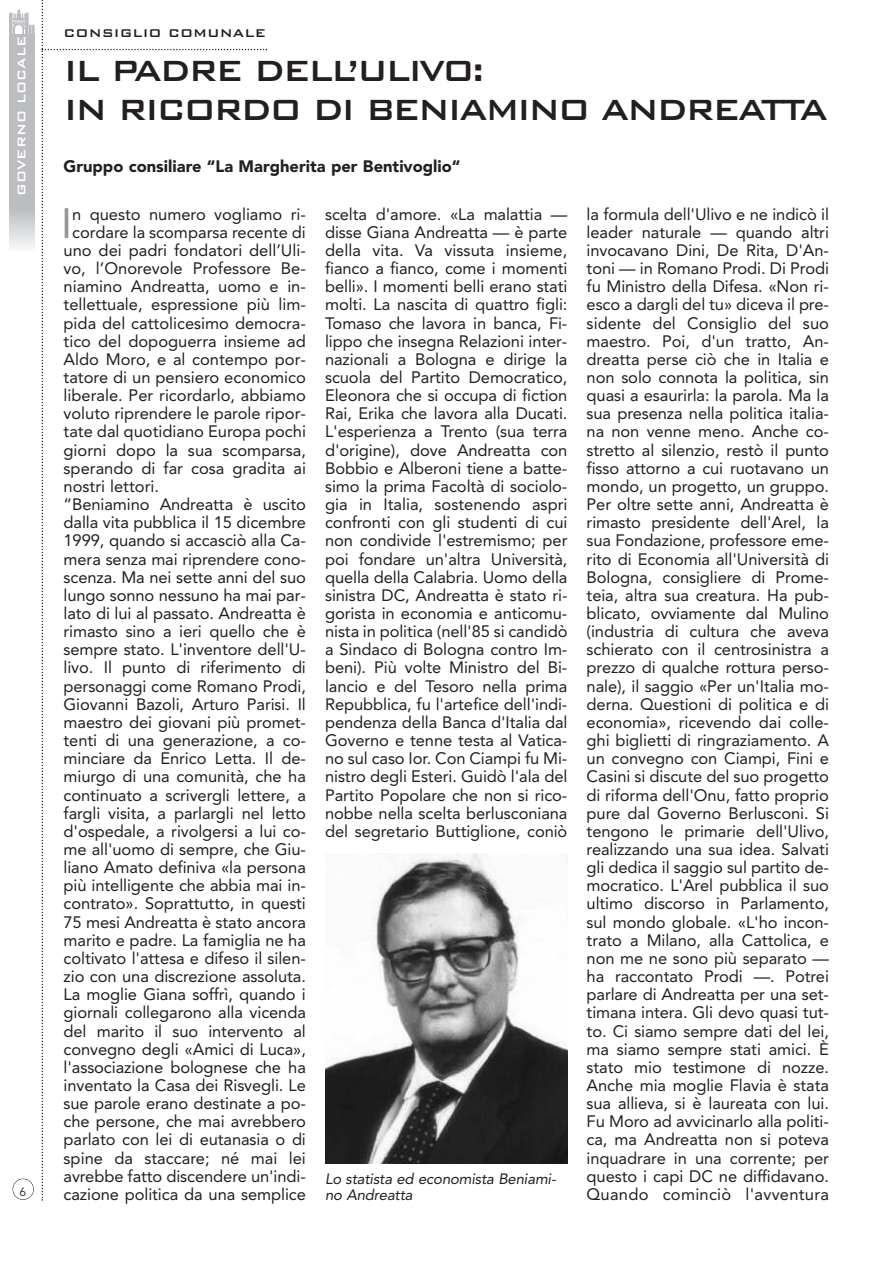
<style>
.page{position:relative;width:893px;height:1263px;background:#fff}
.page>*{position:absolute;margin:0;border:0;box-sizing:border-box;transform-origin:0 0}
.t1{font:42.15px "Avenir";color:#939598}
.t2{font:500 39px/39px "Bank Gothic BT";letter-spacing:-.075em;color:#231f20;scale:.96 1}
.t3{font:16.5px/18.1px "Avenir";letter-spacing:-.005em;color:#231f20;text-align:justify}
.t4{font:900 16.5px "Avenir";color:#231f20}
.t5{font:15px/15.8px "Avenir";color:#231f20}
.t6{font:500 15px "Bank Gothic BT";color:#231f20}
.t7{font:500 15px "Bank Gothic BT";color:#fff}
.t8{font:12px "Avenir";color:#231f20}
</style>
<div class="page">
<div style="left:13px;top:1178px;width:21px;height:22px;border:1px solid #231f20;border-radius:50%"></div>
<div style="left:9px;top:35px;width:26px;height:174px;background:#bbbdc0"></div>
<div style="left:9px;top:209px;width:26px;height:43px;background:linear-gradient(to bottom,#bcbec0,#fbfbfb)"></div>
<svg style="left:9px;top:9px;width:26px;height:26px"></svg>
<svg style="left:42px;top:1px;width:225px;height:1199px"></svg>
<img style="left:325px;top:854px;width:242px;height:309px">
<p class="t7" style="left:12px;top:196px;width:162px;rotate:-90deg">GOVERNO LOCALE</p>
<p class="t8" style="left:20px;top:1186px;width:8px">6</p>
<p class="t6" style="left:64px;top:23px;width:204px">CONSIGLIO COMUNALE</p>
<h2 class="t2" style="left:64px;top:48px;width:798px">IL PADRE DELL’ULIVO:<br>IN RICORDO DI BENIAMINO ANDREATTA</h2>
<p class="t4" style="left:64px;top:160px;width:398px">Gruppo consiliare “La Margherita per Bentivoglio“</p>
<h1 class="t1" style="left:61px;top:206px;width:12px">I</h1>
<p class="t3" style="left:72px;top:206px;width:235px">n questo numero vogliamo ri-</p>
<p class="t3" style="left:72px;top:224px;width:235px">cordare la scomparsa recente di</p>
<p class="t3" style="left:64px;top:242px;width:244px">uno dei padri fondatori dell’Uli-</p>
<p class="t3" style="left:64px;top:261px;width:244px">vo, l’Onorevole Professore Be-</p>
<p class="t3" style="left:64px;top:279px;width:244px">niamino Andreatta, uomo e in-</p>
<p class="t3" style="left:64px;top:297px;width:244px">tellettuale, espressione più lim-</p>
<p class="t3" style="left:64px;top:315px;width:244px">pida del cattolicesimo democra-</p>
<p class="t3" style="left:64px;top:333px;width:244px">tico del dopoguerra insieme ad</p>
<p class="t3" style="left:64px;top:351px;width:244px">Aldo Moro, e al contempo por-</p>
<p class="t3" style="left:64px;top:370px;width:244px">tatore di un pensiero economico</p>
<p class="t3" style="left:64px;top:388px;width:244px">liberale. Per ricordarlo, abbiamo</p>
<p class="t3" style="left:64px;top:406px;width:244px">voluto riprendere le parole ripor-</p>
<p class="t3" style="left:64px;top:424px;width:244px">tate dal quotidiano Europa pochi</p>
<p class="t3" style="left:64px;top:442px;width:244px">giorni dopo la sua scomparsa,</p>
<p class="t3" style="left:64px;top:460px;width:244px">sperando di far cosa gradita ai</p>
<p class="t3" style="left:64px;top:478px;width:97px">nostri lettori.</p>
<p class="t3" style="left:64px;top:497px;width:244px">“Beniamino Andreatta è uscito</p>
<p class="t3" style="left:64px;top:515px;width:244px">dalla vita pubblica il 15 dicembre</p>
<p class="t3" style="left:64px;top:533px;width:244px">1999, quando si accasciò alla Ca-</p>
<p class="t3" style="left:64px;top:551px;width:244px">mera senza mai riprendere cono-</p>
<p class="t3" style="left:64px;top:569px;width:244px">scenza. Ma nei sette anni del suo</p>
<p class="t3" style="left:64px;top:587px;width:244px">lungo sonno nessuno ha mai par-</p>
<p class="t3" style="left:64px;top:605px;width:244px">lato di lui al passato. Andreatta è</p>
<p class="t3" style="left:64px;top:624px;width:244px">rimasto sino a ieri quello che è</p>
<p class="t3" style="left:64px;top:642px;width:244px">sempre stato. L'inventore dell'U-</p>
<p class="t3" style="left:64px;top:660px;width:244px">livo. Il punto di riferimento di</p>
<p class="t3" style="left:64px;top:678px;width:244px">personaggi come Romano Prodi,</p>
<p class="t3" style="left:64px;top:696px;width:244px">Giovanni Bazoli, Arturo Parisi. Il</p>
<p class="t3" style="left:64px;top:714px;width:244px">maestro dei giovani più promet-</p>
<p class="t3" style="left:64px;top:733px;width:244px">tenti di una generazione, a co-</p>
<p class="t3" style="left:64px;top:751px;width:244px">minciare da Enrico Letta. Il de-</p>
<p class="t3" style="left:64px;top:769px;width:244px">miurgo di una comunità, che ha</p>
<p class="t3" style="left:64px;top:787px;width:244px">continuato a scrivergli lettere, a</p>
<p class="t3" style="left:64px;top:805px;width:244px">fargli visita, a parlargli nel letto</p>
<p class="t3" style="left:64px;top:823px;width:244px">d'ospedale, a rivolgersi a lui co-</p>
<p class="t3" style="left:64px;top:841px;width:244px">me all'uomo di sempre, che Giu-</p>
<p class="t3" style="left:64px;top:860px;width:244px">liano Amato definiva «la persona</p>
<p class="t3" style="left:64px;top:878px;width:244px">più intelligente che abbia mai in-</p>
<p class="t3" style="left:64px;top:896px;width:244px">contrato». Soprattutto, in questi</p>
<p class="t3" style="left:64px;top:914px;width:244px">75 mesi Andreatta è stato ancora</p>
<p class="t3" style="left:64px;top:932px;width:244px">marito e padre. La famiglia ne ha</p>
<p class="t3" style="left:64px;top:950px;width:244px">coltivato l'attesa e difeso il silen-</p>
<p class="t3" style="left:64px;top:968px;width:244px">zio con una discrezione assoluta.</p>
<p class="t3" style="left:64px;top:987px;width:244px">La moglie Giana soffrì, quando i</p>
<p class="t3" style="left:64px;top:1005px;width:244px">giornali collegarono alla vicenda</p>
<p class="t3" style="left:64px;top:1023px;width:244px">del marito il suo intervento al</p>
<p class="t3" style="left:64px;top:1041px;width:244px">convegno degli «Amici di Luca»,</p>
<p class="t3" style="left:64px;top:1059px;width:244px">l'associazione bolognese che ha</p>
<p class="t3" style="left:64px;top:1077px;width:244px">inventato la Casa dei Risvegli. Le</p>
<p class="t3" style="left:64px;top:1096px;width:244px">sue parole erano destinate a po-</p>
<p class="t3" style="left:64px;top:1114px;width:244px">che persone, che mai avrebbero</p>
<p class="t3" style="left:64px;top:1132px;width:244px">parlato con lei di eutanasia o di</p>
<p class="t3" style="left:64px;top:1150px;width:244px">spine da staccare; né mai lei</p>
<p class="t3" style="left:64px;top:1168px;width:244px">avrebbe fatto discendere un'indi-</p>
<p class="t3" style="left:64px;top:1186px;width:244px">cazione politica da una semplice</p>
<p class="t3" style="left:325px;top:206px;width:244px">scelta d'amore. «La malattia — disse Giana Andreatta — è parte della vita. Va vissuta insieme, fianco a fianco, come i momenti belli». I momenti belli erano stati molti. La nascita di quattro figli:<br>Tomaso che lavora in banca, Fi&shy;lippo che insegna Relazioni inter&shy;nazionali a Bologna e dirige la scuola del Partito Democratico, Eleonora che si occupa di fiction Rai, Erika che lavora alla Ducati.<br>L'esperienza a Trento (sua terra d'origine), dove Andreatta con Bobbio e Alberoni tiene a batte&shy;simo la prima Facoltà di sociolo&shy;gia in Italia, sostenendo aspri confronti con gli studenti di cui non condivide l'estremismo; per poi fondare un'altra Università, quella della Calabria. Uomo della sinistra DC, Andreatta è stato ri&shy;gorista in economia e anticomu&shy;nista in politica (nell'85 si candidò a Sindaco di Bologna contro Im&shy;beni). Più volte Ministro del Bi&shy;lancio e del Tesoro nella prima Repubblica, fu l'artefice dell'indi&shy;pendenza della Banca d'Italia dal Governo e tenne testa al Vatica&shy;no sul caso Ior. Con Ciampi fu Mi&shy;nistro degli Esteri. Guidò l'ala del Partito Popolare che non si rico&shy;nobbe nella scelta berlusconiana del segretario Buttiglione, coniò</p>
<p class="t3" style="left:587px;top:206px;width:244px">la formula dell'Ulivo e ne indicò il leader naturale — quando altri invocavano Dini, De Rita, D'An&shy;toni — in Romano Prodi. Di Prodi fu Ministro della Difesa. «Non ri&shy;esco a dargli del tu» diceva il pre&shy;sidente del Consiglio del suo maestro. Poi, d'un tratto, An&shy;dreatta perse ciò che in Italia e non solo connota la politica, sin quasi a esaurirla: la parola. Ma la sua presenza nella politica italia&shy;na non venne meno. Anche co&shy;stretto al silenzio, restò il punto fisso attorno a cui ruotavano un mondo, un progetto, un gruppo.<br>Per oltre sette anni, Andreatta è rimasto presidente dell'Arel, la sua Fondazione, professore eme&shy;rito di Economia all'Università di Bologna, consigliere di Prome&shy;teia, altra sua creatura. Ha pub&shy;blicato, ovviamente dal Mulino (industria di cultura che aveva schierato con il centrosinistra a prezzo di qualche rottura perso&shy;nale), il saggio «Per un'Italia mo&shy;derna. Questioni di politica e di economia», ricevendo dai colle&shy;ghi biglietti di ringraziamento. A un convegno con Ciampi, Fini e Casini si discute del suo progetto di riforma dell'Onu, fatto proprio pure dal Governo Berlusconi. Si tengono le primarie dell'Ulivo, realizzando una sua idea. Salvati gli dedica il saggio sul partito de&shy;mocratico. L'Arel pubblica il suo ultimo discorso in Parlamento, sul mondo globale. «L'ho incon&shy;trato a Milano, alla Cattolica, e non me ne sono più separato — ha raccontato Prodi —. Potrei parlare di Andreatta per una set&shy;timana intera. Gli devo quasi tut&shy;to. Ci siamo sempre dati del lei, ma siamo sempre stati amici. È stato mio testimone di nozze.<br>Anche mia moglie Flavia è stata sua allieva, si è laureata con lui.<br>Fu Moro ad avvicinarlo alla politi&shy;ca, ma Andreatta non si poteva inquadrare in una corrente; per questo i capi DC ne diffidavano.<br>Quando cominciò l'avventura</p>
<p class="t5" style="left:325px;top:1172px;width:235px">Lo statista ed economista Beniami&shy;no Andreatta</p>
</div>
